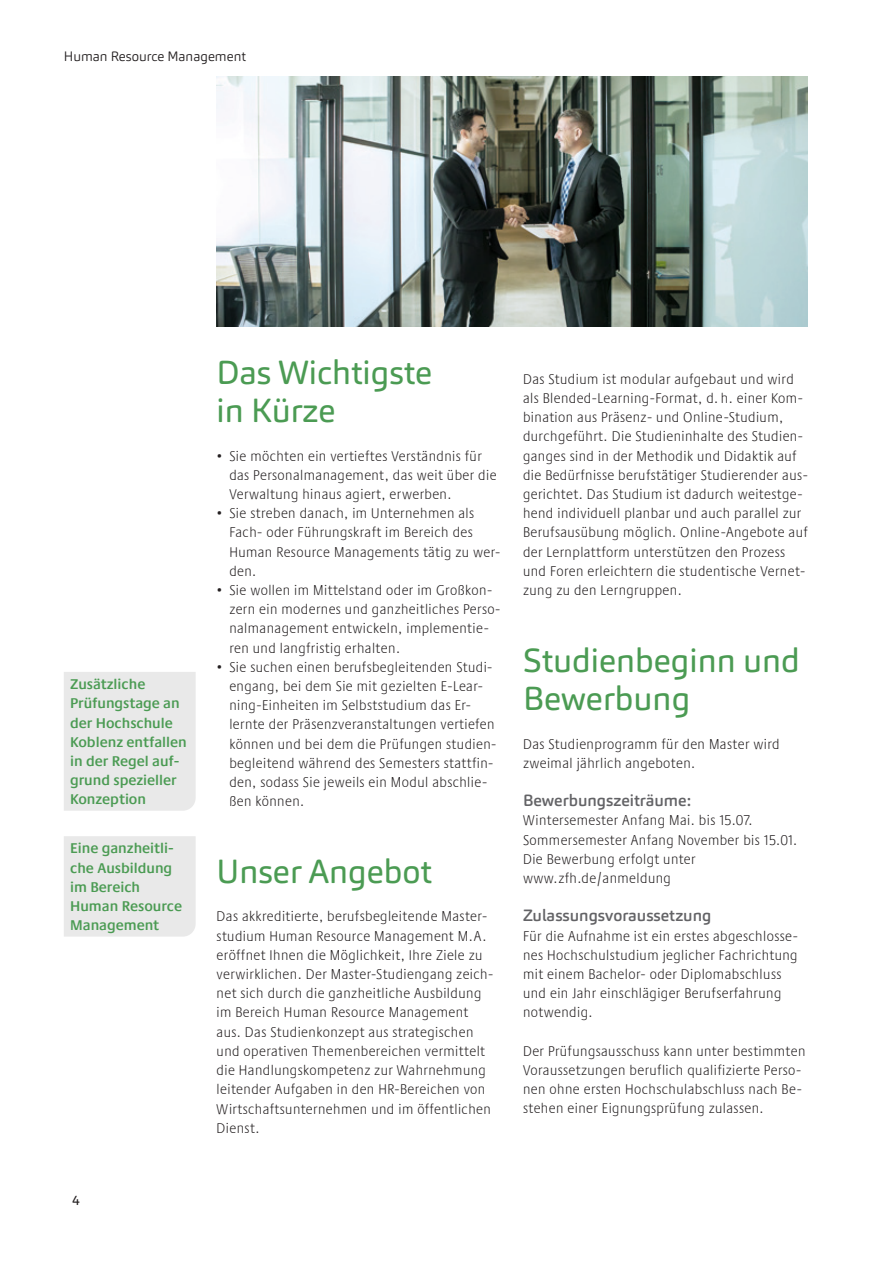
<style>
.page{position:relative;width:893px;height:1263px;background:#fff}
.page>*{position:absolute;margin:0;border:0;box-sizing:border-box;transform-origin:0 0}
.t1{font:33px/38.4px "Carnas";color:#4b9b53}
.t2{font:500 16.2px "Carnas";color:#636366}
.t3{font:300 condensed 14.55px/19.2px "Praxis Next";letter-spacing:.03em;color:#231f20}
.t4{font:600 14.55px/19.2px "Praxis Next";color:#4b9b53}
.t5{font:300 13.5px "Carnas";color:#231f20}
.t6{font:13.5px "Carnas";color:#231f20}
</style>
<div class="page">
<img style="left:217px;top:76px;width:591px;height:250px">
<div style="left:64px;top:672px;width:132px;height:139px;background:#e9e9e9"></div>
<div style="left:64px;top:836px;width:132px;height:101px;background:#e9e9e9"></div>
<p class="t5" style="left:64px;top:48px;width:184px">Human Resource Management</p>
<p class="t4" style="left:70px;top:674px;width:118px">Zusätzliche<br>Prüfungstage an der Hochschule<br>Koblenz entfallen in der Regel auf&shy;grund spezieller<br>Konzeption</p>
<p class="t4" style="left:70px;top:838px;width:113px">Eine ganzheitli&shy;che Ausbildung im Bereich<br>Human Resource<br>Management</p>
<p class="t6" style="left:72px;top:1192px;width:9px">4</p>
<h1 class="t1" style="left:217px;top:353px;width:217px">Das Wichtigste in Kürze</h1>
<p class="t3" style="left:229px;top:446px;width:269px;text-indent:-13px">• Sie möchten ein vertieftes Verständnis für das Personalmanagement, das weit über die<br>Verwaltung hinaus agiert, erwerben.</p>
<p class="t3" style="left:229px;top:503px;width:273px;text-indent:-13px">• Sie streben danach, im Unternehmen als<br>Fach- oder Führungskraft im Bereich des<br>Human Resource Managements tätig zu wer&shy;den.</p>
<p class="t3" style="left:229px;top:580px;width:273px;text-indent:-13px">• Sie wollen im Mittelstand oder im Großkon&shy;zern ein modernes und ganzheitliches Perso&shy;nalmanagement entwickeln, implementie&shy;ren und langfristig erhalten.</p>
<p class="t3" style="left:229px;top:657px;width:269px;text-indent:-13px">• Sie suchen einen berufsbegleitenden Studi&shy;engang, bei dem Sie mit gezielten E-Lear&shy;ning-Einheiten im Selbststudium das Er&shy;lernte der Präsenzveranstaltungen vertiefen können und bei dem die Prüfungen studien&shy;begleitend während des Semesters stattfin&shy;den, sodass Sie jeweils ein Modul abschlie&shy;ßen können.</p>
<h1 class="t1" style="left:217px;top:852px;width:217px">Unser Angebot</h1>
<p class="t3" style="left:217px;top:906px;width:278px">Das akkreditierte, berufsbegleitende Master&shy;studium Human Resource Management M.A. eröffnet Ihnen die Möglichkeit, Ihre Ziele zu verwirklichen. Der Master-Studiengang zeich&shy;net sich durch die ganzheitliche Ausbildung im Bereich Human Resource Management aus. Das Studienkonzept aus strategischen und operativen Themenbereichen vermittelt die Handlungskompetenz zur Wahrnehmung leitender Aufgaben in den HR-Bereichen von Wirtschaftsunternehmen und im öffentlichen Dienst.</p>
<p class="t3" style="left:523px;top:369px;width:286px">Das Studium ist modular aufgebaut und wird als Blended-Learning-Format, d. h. einer Kom&shy;bination aus Präsenz- und Online-Studium, durchgeführt. Die Studieninhalte des Studien&shy;ganges sind in der Methodik und Didaktik auf die Bedürfnisse berufstätiger Studierender aus&shy;gerichtet. Das Studium ist dadurch weitestge&shy;hend individuell planbar und auch parallel zur Berufsausübung möglich. Online-Angebote auf der Lernplattform unterstützen den Prozess und Foren erleichtern die studentische Vernet&shy;zung zu den Lerngruppen.</p>
<h1 class="t1" style="left:523px;top:641px;width:278px">Studienbeginn und<br>Bewerbung</h1>
<p class="t3" style="left:523px;top:734px;width:258px">Das Studienprogramm für den Master wird zweimal jährlich angeboten.</p>
<p class="t2" style="left:523px;top:790px;width:169px">Bewerbungszeiträume:</p>
<p class="t3" style="left:523px;top:810px;width:276px">Wintersemester Anfang Mai. bis 15.07.<br>Sommersemester Anfang November bis 15.01.<br>Die Bewerbung erfolgt unter www.zfh.de/anmeldung</p>
<p class="t2" style="left:523px;top:905px;width:190px">Zulassungsvoraussetzung</p>
<p class="t3" style="left:523px;top:926px;width:277px">Für die Aufnahme ist ein erstes abgeschlosse&shy;nes Hochschulstudium jeglicher Fachrichtung mit einem Bachelor- oder Diplomabschluss und ein Jahr einschlägiger Berufserfahrung notwendig.</p>
<p class="t3" style="left:523px;top:1041px;width:284px">Der Prüfungsausschuss kann unter bestimmten Voraussetzungen beruflich qualifizierte Perso&shy;nen ohne ersten Hochschulabschluss nach Be&shy;stehen einer Eignungsprüfung zulassen.</p>
</div>
